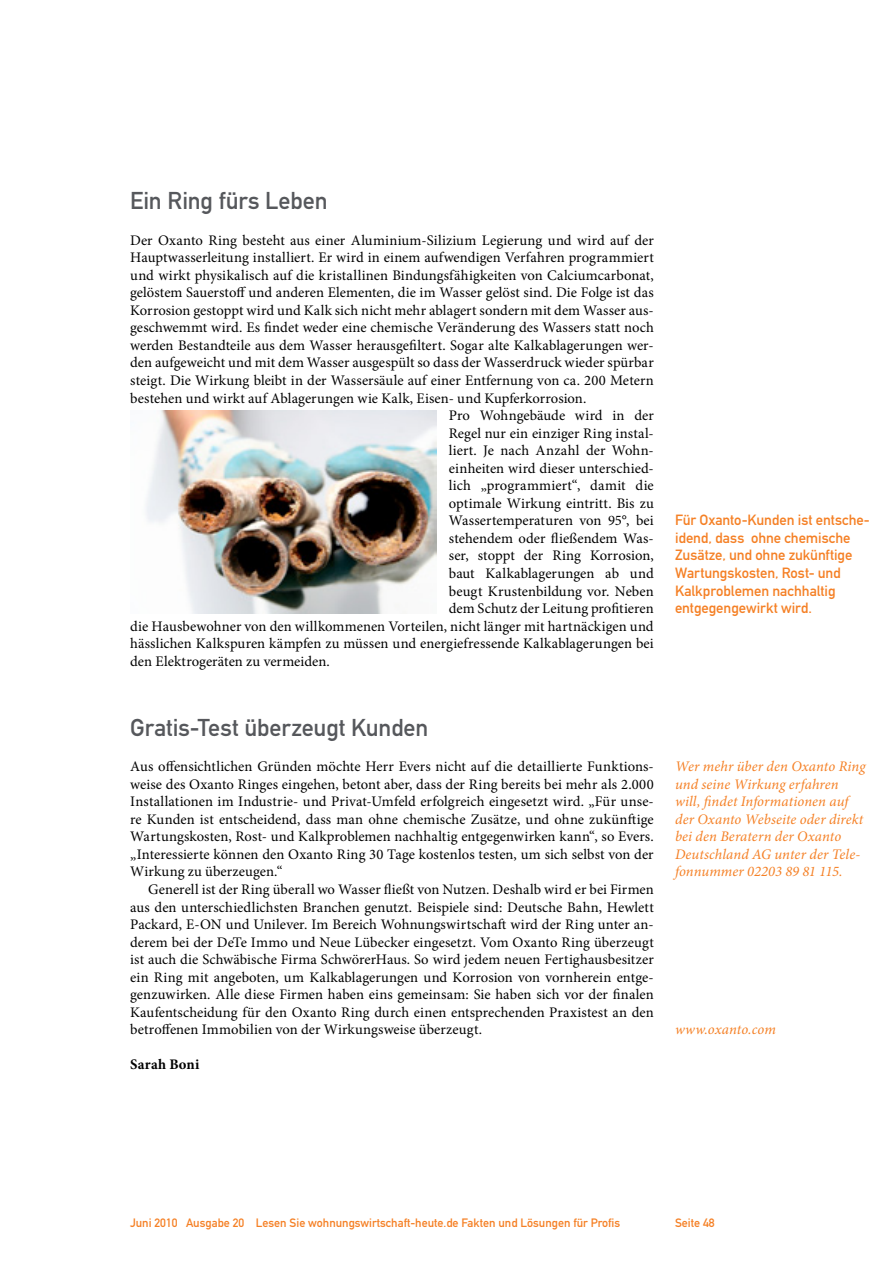
<style>
.page{position:relative;width:893px;height:1263px;background:#fff}
.page>*{position:absolute;margin:0;border:0;box-sizing:border-box;transform-origin:0 0}
.t1{font:24px "DIN Mittelschrift";letter-spacing:-.005em;color:#56585c}
.t2{font:14.7px/17.5px "Minion Pro";letter-spacing:.005em;color:#000;text-align:justify}
.t3{font:italic 14.7px/17.5px "Minion Pro";letter-spacing:.005em;color:#f58025}
.t4{font:14.7px/17.5px "DIN Mittelschrift";letter-spacing:-.005em;color:#f58025}
.t5{font:700 14.7px "Minion Pro";letter-spacing:.015em;color:#000}
.t6{font:12px "DIN Mittelschrift";color:#f58025}
</style>
<div class="page">
<img style="left:146px;top:411px;width:290px;height:202px">
<h1 class="t1" style="left:130px;top:187px;width:199px">Ein Ring fürs Leben</h1>
<p class="t2" style="left:130px;top:231px;width:525px">Der Oxanto Ring besteht aus einer Aluminium-Silizium Legierung und wird auf der</p>
<p class="t2" style="left:130px;top:249px;width:525px">Hauptwasserleitung installiert. Er wird in einem aufwendigen Verfahren programmiert</p>
<p class="t2" style="left:130px;top:266px;width:525px">und wirkt physikalisch auf die kristallinen Bindungsfähigkeiten von Calciumcarbonat,</p>
<p class="t2" style="left:130px;top:284px;width:525px">gelöstem Sauerstoff und anderen Elementen, die im Wasser gelöst sind. Die Folge ist das</p>
<p class="t2" style="left:130px;top:301px;width:525px">Korrosion gestoppt wird und Kalk sich nicht mehr ablagert sondern mit dem Wasser aus-</p>
<p class="t2" style="left:130px;top:319px;width:525px">geschwemmt wird. Es findet weder eine chemische Veränderung des Wassers statt noch</p>
<p class="t2" style="left:130px;top:336px;width:525px">werden Bestandteile aus dem Wasser herausgefiltert. Sogar alte Kalkablagerungen wer-</p>
<p class="t2" style="left:130px;top:354px;width:525px">den aufgeweicht und mit dem Wasser ausgespült so dass der Wasserdruck wieder spürbar</p>
<p class="t2" style="left:130px;top:372px;width:525px">steigt. Die Wirkung bleibt in der Wassersäule auf einer Entfernung von ca. 200 Metern</p>
<p class="t2" style="left:130px;top:389px;width:458px">bestehen und wirkt auf Ablagerungen wie Kalk, Eisen- und Kupferkorrosion.</p>
<p class="t2" style="left:449px;top:407px;width:206px">Pro Wohngebäude wird in der</p>
<p class="t2" style="left:449px;top:424px;width:206px">Regel nur ein einziger Ring instal-</p>
<p class="t2" style="left:449px;top:442px;width:206px">liert. Je nach Anzahl der Wohn-</p>
<p class="t2" style="left:449px;top:459px;width:206px">einheiten wird dieser unterschied-</p>
<p class="t2" style="left:449px;top:477px;width:206px">lich „programmiert“, damit die</p>
<p class="t2" style="left:449px;top:494px;width:206px">optimale Wirkung eintritt. Bis zu</p>
<p class="t2" style="left:449px;top:512px;width:206px">Wassertemperaturen von 95°, bei</p>
<p class="t2" style="left:449px;top:529px;width:206px">stehendem oder fließendem Was-</p>
<p class="t2" style="left:449px;top:547px;width:206px">ser, stoppt der Ring Korrosion,</p>
<p class="t2" style="left:449px;top:565px;width:206px">baut Kalkablagerungen ab und</p>
<p class="t2" style="left:449px;top:582px;width:206px">beugt Krustenbildung vor. Neben</p>
<p class="t2" style="left:449px;top:600px;width:206px">dem Schutz der Leitung profitieren</p>
<p class="t2" style="left:130px;top:617px;width:525px">die Hausbewohner von den willkommenen Vorteilen, nicht länger mit hartnäckigen und</p>
<p class="t2" style="left:130px;top:635px;width:525px">hässlichen Kalkspuren kämpfen zu müssen und energiefressende Kalkablagerungen bei</p>
<p class="t2" style="left:130px;top:652px;width:201px">den Elektrogeräten zu vermeiden.</p>
<p class="t4" style="left:675px;top:511px;width:196px">Für Oxanto-Kunden ist entsche&shy;idend, dass ohne chemische<br>Zusätze, und ohne zukünftige<br>Wartungskosten, Rost- und<br>Kalkproblemen nachhaltig entgegengewirkt wird.</p>
<h1 class="t1" style="left:130px;top:713px;width:300px">Gratis-Test überzeugt Kunden</h1>
<p class="t2" style="left:130px;top:758px;width:525px">Aus offensichtlichen Gründen möchte Herr Evers nicht auf die detaillierte Funktions&shy;weise des Oxanto Ringes eingehen, betont aber, dass der Ring bereits bei mehr als 2.000<br>Installationen im Industrie- und Privat-Umfeld erfolgreich eingesetzt wird. „Für unse&shy;re Kunden ist entscheidend, dass man ohne chemische Zusätze, und ohne zukünftige Wartungskosten, Rost- und Kalkproblemen nachhaltig entgegenwirken kann“, so Evers. „Interessierte können den Oxanto Ring 30 Tage kostenlos testen, um sich selbst von der Wirkung zu überzeugen.“</p>
<p class="t2" style="left:130px;top:880px;width:525px;text-indent:18px">Generell ist der Ring überall wo Wasser fließt von Nutzen. Deshalb wird er bei Firmen aus den unterschiedlichsten Branchen genutzt. Beispiele sind: Deutsche Bahn, Hewlett Packard, E-ON und Unilever. Im Bereich Wohnungswirtschaft wird der Ring unter an&shy;derem bei der DeTe Immo und Neue Lübecker eingesetzt. Vom Oxanto Ring überzeugt ist auch die Schwäbische Firma SchwörerHaus. So wird jedem neuen Fertighausbesitzer ein Ring mit angeboten, um Kalkablagerungen und Korrosion von vornherein entge&shy;genzuwirken. Alle diese Firmen haben eins gemeinsam: Sie haben sich vor der finalen Kaufentscheidung für den Oxanto Ring durch einen entsprechenden Praxistest an den betroffenen Immobilien von der Wirkungsweise überzeugt.</p>
<p class="t5" style="left:130px;top:1054px;width:71px">Sarah Boni</p>
<p class="t3" style="left:675px;top:758px;width:192px">Wer mehr über den Oxanto Ring und seine Wirkung erfahren will, findet Informationen auf der Oxanto Webseite oder direkt bei den Beratern der Oxanto<br>Deutschland AG unter der Tele&shy;fonnummer 02203 89 81 115.</p>
<p class="t3" style="left:675px;top:1021px;width:102px">www.oxanto.com</p>
<p class="t6" style="left:130px;top:1216px;width:492px">Juni 2010 Ausgabe 20 Lesen Sie wohnungswirtschaft-heute.de Fakten und Lösungen für Profis</p>
<p class="t6" style="left:675px;top:1216px;width:41px">Seite 48</p>
</div>
